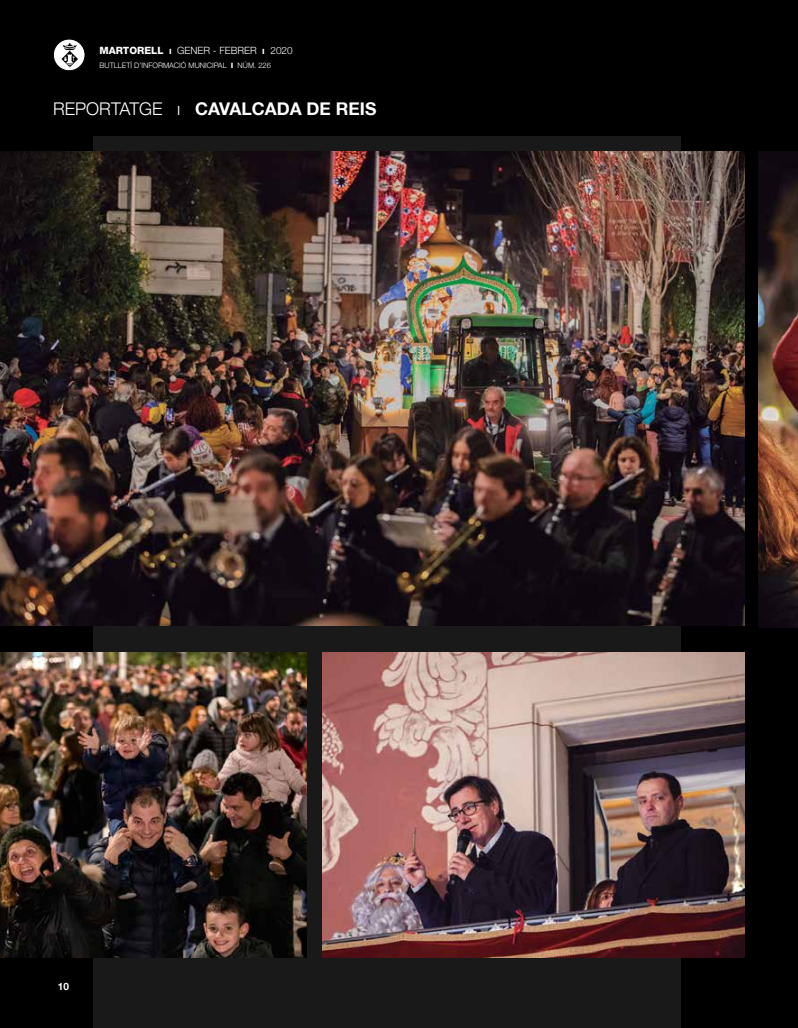
<style>
.page{position:relative;width:798px;height:1028px;background:#fff}
.page>*{position:absolute;margin:0;border:0;box-sizing:border-box;transform-origin:0 0}
.t1{font:700 17.5px "Helvetica 75";color:#fff}
.t2{font:300 10px "Helvetica Neue";color:#fff}
.t3{font:700 10px "Helvetica 75";color:#fff}
.t4{font:300 7.5px "Helvetica Neue";color:#fff}
.s1{font-family:"Helvetica 85";font-weight:800}
.s2{font-weight:700}
.s3{font-weight:700;font-size:10px}
.s4{font-family:"Helvetica Neue";font-weight:300}
</style>
<div class="page">
<div style="left:0;top:0;width:797px;height:1028px;background:#000"></div>
<svg style="left:53px;top:39px;width:32px;height:32px"></svg>
<div style="left:53px;top:39px;width:32px;height:32px;border:1px solid #000;border-radius:50%"></div>
<svg style="left:61px;top:43px;width:17px;height:24px"></svg>
<div style="left:93px;top:136px;width:587px;height:892px;background:#191919"></div>
<img style="left:758px;top:151px;width:39px;height:476px">
<img style="left:322px;top:652px;width:422px;height:305px">
<img style="left:0;top:652px;width:306px;height:305px">
<img style="left:0;top:151px;width:744px;height:475px">
<h2 class="t2" style="left:99px;top:42px;width:195px"><span class="s1">MARTORELL</span> <span class="s2">ı</span> GENER - FEBRER <span class="s2">ı</span> 2020</h2>
<p class="t4" style="left:99px;top:59px;width:173px">BUTLLETÍ D’INFORMACIÓ MUNICIPAL <span class="s3">ı</span> NÚM. 226</p>
<h1 class="t1" style="left:53px;top:98px;width:324px"><span class="s4">REPORTATGE ı</span> CAVALCADA DE REIS</h1>
<h2 class="t3" style="left:58px;top:980px;width:13px">10</h2>
</div>
